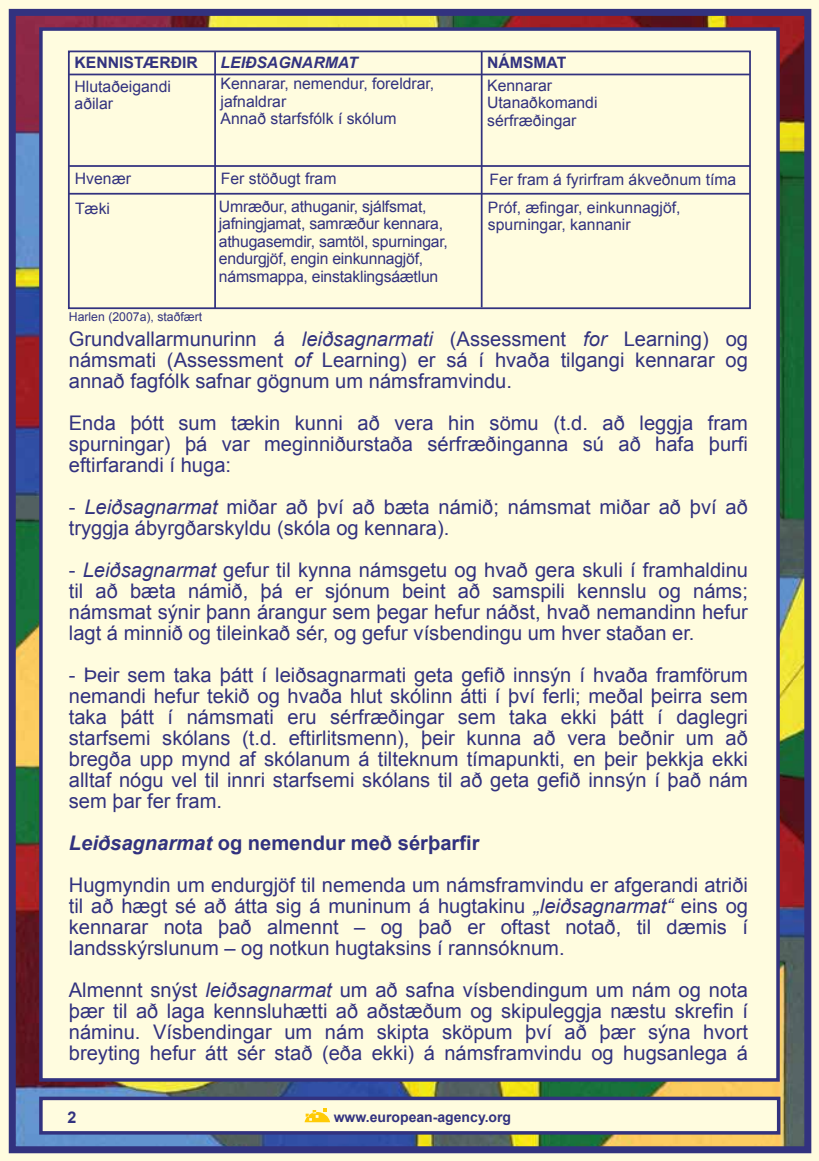
<style>
.page{position:relative;width:819px;height:1161px;background:#fff}
.page>*{position:absolute;margin:0;border:0;box-sizing:border-box;transform-origin:0 0}
.t1{font:20.12px/21px "Arial";color:#32327f;text-align:justify}
.t2{font:700 16.1px "Arial";color:#32327f}
.t3{font:15.75px/17.5px "Arial";color:#32327f}
.t4{font:700 15.75px "Arial";color:#32327f}
.t5{font:italic 700 15.75px "Arial";color:#32327f}
.t6{font:700 14px "Arial";color:#32327f}
.t7{font:12.25px "Arial";color:#32327f}
.s1{font-style:italic}
.s2{font-weight:700;font-style:italic}
.s3{font-weight:700}
</style>
<div class="page">
<img style="left:17px;top:17px;width:786px;height:1128px">
<div style="left:0;top:0;width:819px;height:12px;background:#fffcdf"></div>
<div style="left:807px;top:0;width:12px;height:1161px;background:#fffcdf"></div>
<div style="left:0;top:1150px;width:819px;height:11px;background:#fffcdf"></div>
<div style="left:0;top:0;width:12px;height:1161px;background:#fffcdf"></div>
<div style="left:9px;top:9px;width:802px;height:1144px;border:7px solid #32327f"></div>
<div style="left:39px;top:27px;width:740px;height:1054px;background:#fffcdf;border:4px solid #32327f"></div>
<div style="left:39px;top:1096px;width:741px;height:38px;background:#fffcdf;border:4px solid #32327f"></div>
<svg style="left:304px;top:1108px;width:26px;height:14px"></svg>
<div style="left:68px;top:51px;width:682px;height:258px;border:2px solid #32327f"></div>
<hr style="left:69px;top:74px;width:681px;height:1px;background:#32327f">
<hr style="left:214px;top:52px;width:2px;height:256px;background:#32327f">
<hr style="left:481px;top:51px;width:1px;height:256px;background:#32327f">
<hr style="left:69px;top:165px;width:681px;height:2px;background:#32327f">
<hr style="left:69px;top:193px;width:680px;height:2px;background:#32327f">
<p class="t4" style="left:74px;top:52px;width:125px">KENNISTÆRÐIR</p>
<p class="t5" style="left:220px;top:52px;width:139px">LEIÐSAGNARMAT</p>
<p class="t4" style="left:487px;top:52px;width:81px">NÁMSMAT</p>
<p class="t3" style="left:75px;top:78px;width:98px">Hlutaðeigandi aðilar</p>
<p class="t3" style="left:220px;top:75px;width:215px">Kennarar, nemendur, foreldrar, jafnaldrar<br>Annað starfsfólk í skólum</p>
<p class="t3" style="left:487px;top:77px;width:112px">Kennarar<br>Utanaðkomandi sérfræðingar</p>
<p class="t3" style="left:75px;top:164px;width:58px;line-height:29.9px">Hvenær<br>Tæki</p>
<p class="t3" style="left:221px;top:170px;width:117px">Fer stöðugt fram</p>
<p class="t3" style="left:489px;top:171px;width:248px">Fer fram á fyrirfram ákveðnum tíma</p>
<p class="t3" style="left:219px;top:197px;width:230px">Umræður, athuganir, sjálfsmat, jafningjamat, samræður kennara, athugasemdir, samtöl, spurningar, endurgjöf, engin einkunnagjöf, námsmappa, einstaklingsáætlun</p>
<p class="t3" style="left:488px;top:199px;width:194px">Próf, æfingar, einkunnagjöf, spurningar, kannanir</p>
<p class="t7" style="left:69px;top:309px;width:135px">Harlen (2007a), staðfært</p>
<p class="t1" style="left:69px;top:329px;width:680px">Grundvallarmunurinn á <span class="s1">leiðsagnarmati</span> (Assessment <span class="s1">for</span> Learning) og námsmati (Assessment <span class="s1">of</span> Learning) er sá í hvaða tilgangi kennarar og annað fagfólk safnar gögnum um námsframvindu.</p>
<p class="t1" style="left:69px;top:413px;width:680px">Enda þótt sum tækin kunni að vera hin sömu (t.d. að leggja fram spurningar) þá var meginniðurstaða sérfræðinganna sú að hafa þurfi eftirfarandi í huga:</p>
<p class="t1" style="left:69px;top:497px;width:680px">- <span class="s1">Leiðsagnarmat</span> miðar að því að bæta námið; námsmat miðar að því að tryggja ábyrgðarskyldu (skóla og kennara).</p>
<p class="t1" style="left:69px;top:560px;width:680px">- <span class="s1">Leiðsagnarmat</span> gefur til kynna námsgetu og hvað gera skuli í framhaldinu til að bæta námið, þá er sjónum beint að samspili kennslu og náms; námsmat sýnir þann árangur sem þegar hefur náðst, hvað nemandinn hefur lagt á minnið og tileinkað sér, og gefur vísbendingu um hver staðan er.</p>
<p class="t1" style="left:69px;top:665px;width:680px">- Þeir sem taka þátt í leiðsagnarmati geta gefið innsýn í hvaða framförum nemandi hefur tekið og hvaða hlut skólinn átti í því ferli; meðal þeirra sem taka þátt í námsmati eru sérfræðingar sem taka ekki þátt í daglegri starfsemi skólans (t.d. eftirlitsmenn), þeir kunna að vera beðnir um að bregða upp mynd af skólanum á tilteknum tímapunkti, en þeir þekkja ekki alltaf nógu vel til innri starfsemi skólans til að geta gefið innsýn í það nám sem þar fer fram.</p>
<p class="t1" style="left:69px;top:822px;width:680px;line-height:42px"><span class="s2">Leiðsagnarmat</span> <span class="s3">og nemendur með sérþarfir<br></span>Hugmyndin um endurgjöf til nemenda um námsframvindu er afgerandi atriði</p>
<p class="t1" style="left:69px;top:895px;width:680px">til að hægt sé að átta sig á muninum á hugtakinu <span class="s1">„leiðsagnarmat“</span> eins og kennarar nota það almennt – og það er oftast notað, til dæmis í landsskýrslunum – og notkun hugtaksins í rannsóknum.</p>
<p class="t1" style="left:69px;top:979px;width:680px">Almennt snýst <span class="s1">leiðsagnarmat</span> um að safna vísbendingum um nám og nota þær til að laga kennsluhætti að aðstæðum og skipuleggja næstu skrefin í náminu. Vísbendingar um nám skipta sköpum því að þær sýna hvort breyting hefur átt sér stað (eða ekki) á námsframvindu og hugsanlega á</p>
<p class="t2" style="left:67px;top:1106px;width:10px">2</p>
<p class="t6" style="left:334px;top:1108px;width:179px">www.european-agency.org</p>
</div>
